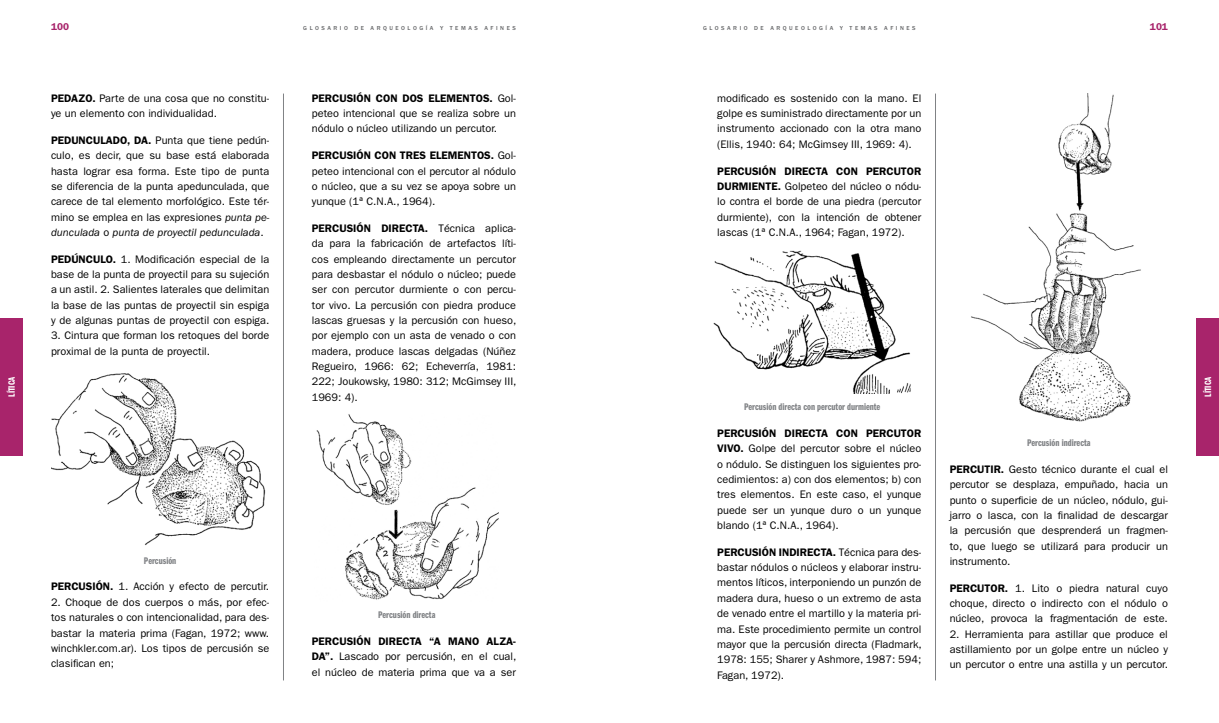
<style>
.page{position:relative;width:1219px;height:723px;background:#fff}
.page>*{position:absolute;margin:0;border:0;box-sizing:border-box;transform-origin:0 0}
.t1{font:11px/15.3px "Franklin Gothic";color:#000;text-align:justify}
.t2{font:10px "Franklin Gothic Demi Cmpr";color:#808285}
.t3{font:600 10px "Franklin Gothic";letter-spacing:.005em;color:#a8246b}
.t4{font:9.5px "Franklin Gothic Demi Cmpr";letter-spacing:.015em;color:#fff}
.t5{font:500 6px "Franklin Gothic";letter-spacing:.425em;color:#636466}
.s1{font-weight:600}
.s2{font-style:italic}
</style>
<div class="page">
<hr style="left:283px;top:94px;width:1px;height:586px;background:#808285">
<div style="left:0;top:318px;width:23px;height:138px;background:#a8246b"></div>
<hr style="left:935px;top:94px;width:1px;height:586px;background:#808285">
<div style="left:1196px;top:318px;width:23px;height:138px;background:#a8246b"></div>
<img style="left:316px;top:414px;width:183px;height:186px">
<img style="left:51px;top:373px;width:215px;height:173px">
<img style="left:971px;top:94px;width:170px;height:328px">
<img style="left:713px;top:250px;width:198px;height:143px">
<p class="t4" style="left:7px;top:397px;width:22px;rotate:-90deg">LÍTICA</p>
<p class="t3" style="left:51px;top:21px;width:20px">100</p>
<p class="t5" style="left:303px;top:25px;width:214px">GLOSARIO DE ARQUEOLOGÍA Y TEMAS AFINES</p>
<p class="t1" style="left:51px;top:90px;width:220px"><span class="s1">PEDAZO.</span> Parte de una cosa que no constitu&shy;ye un elemento con individualidad.</p>
<p class="t1" style="left:51px;top:132px;width:220px"><span class="s1">PEDUNCULADO, DA.</span> Punta que tiene pedún&shy;culo, es decir, que su base está elaborada hasta lograr esa forma. Este tipo de punta se diferencia de la punta apedunculada, que carece de tal elemento morfológico. Este tér&shy;mino se emplea en las expresiones <span class="s2">punta pe&shy;dunculada</span> o <span class="s2">punta de proyectil pedunculada</span>.</p>
<p class="t1" style="left:51px;top:251px;width:220px"><span class="s1">PEDÚNCULO.</span> 1. Modificación especial de la base de la punta de proyectil para su sujeción a un astil. 2. Salientes laterales que delimitan la base de las puntas de proyectil sin espiga y de algunas puntas de proyectil con espiga.</p>
<p class="t1" style="left:51px;top:328px;width:220px">3. Cintura que forman los retoques del borde proximal de la punta de proyectil.</p>
<p class="t1" style="left:312px;top:90px;width:206px"><span class="s1">PERCUSIÓN CON DOS ELEMENTOS.</span> Gol&shy;peteo intencional que se realiza sobre un nódulo o núcleo utilizando un percutor.</p>
<p class="t1" style="left:312px;top:148px;width:206px"><span class="s1">PERCUSIÓN CON TRES ELEMENTOS.</span> Gol&shy;peteo intencional con el percutor al nódulo o núcleo, que a su vez se apoya sobre un yunque (1ª C.N.A., 1964).</p>
<p class="t1" style="left:312px;top:221px;width:206px"><span class="s1">PERCUSIÓN DIRECTA.</span> Técnica aplica&shy;da para la fabricación de artefactos líti&shy;cos empleando directamente un percutor para desbastar el nódulo o núcleo; puede ser con percutor durmiente o con percu&shy;tor vivo. La percusión con piedra produce lascas gruesas y la percusión con hueso, por ejemplo con un asta de venado o con madera, produce lascas delgadas (Núñez Regueiro, 1966: 62; Echeverría, 1981:<br>222; Joukowsky, 1980: 312; McGimsey III, 1969: 4).</p>
<p class="t2" style="left:144px;top:555px;width:34px">Percusión</p>
<p class="t1" style="left:51px;top:579px;width:220px"><span class="s1">PERCUSIÓN.</span> 1. Acción y efecto de percutir.</p>
<p class="t1" style="left:51px;top:594px;width:220px">2. Choque de dos cuerpos o más, por efec&shy;tos naturales o con intencionalidad, para des&shy;bastar la materia prima (Fagan, 1972; www. winchkler.com.ar). Los tipos de percusión se clasifican en;</p>
<p class="t2" style="left:378px;top:609px;width:59px">Percusión directa</p>
<p class="t1" style="left:312px;top:633px;width:206px"><span class="s1">PERCUSIÓN DIRECTA “A MANO ALZA-DA”.</span> Lascado por percusión, en el cual, el núcleo de materia prima que va a ser</p>
<p class="t5" style="left:703px;top:25px;width:214px">GLOSARIO DE ARQUEOLOGÍA Y TEMAS AFINES</p>
<p class="t1" style="left:717px;top:90px;width:206px">modificado es sostenido con la mano. El golpe es suministrado directamente por un instrumento accionado con la otra mano (Ellis, 1940: 64; McGimsey III, 1969: 4).</p>
<p class="t1" style="left:717px;top:163px;width:206px"><span class="s1">PERCUSIÓN DIRECTA CON PERCUTOR DURMIENTE.</span> Golpeteo del núcleo o nódu&shy;lo contra el borde de una piedra (percutor durmiente), con la intención de obtener lascas (1ª C.N.A., 1964; Fagan, 1972).</p>
<p class="t3" style="left:1150px;top:21px;width:19px">101</p>
<p class="t2" style="left:744px;top:401px;width:138px">Percusión directa con percutor durmiente</p>
<p class="t1" style="left:717px;top:426px;width:206px"><span class="s1">PERCUSIÓN DIRECTA CON PERCUTOR VIVO.</span> Golpe del percutor sobre el núcleo o nódulo. Se distinguen los siguientes pro&shy;cedimientos: a) con dos elementos; b) con tres elementos. En este caso, el yunque puede ser un yunque duro o un yunque blando (1ª C.N.A., 1964).</p>
<p class="t1" style="left:717px;top:544px;width:206px"><span class="s1">PERCUSIÓN INDIRECTA.</span> Técnica para des&shy;bastar nódulos o núcleos y elaborar instru&shy;mentos líticos, interponiendo un punzón de madera dura, hueso o un extremo de asta de venado entre el martillo y la materia pri&shy;ma. Este procedimiento permite un control mayor que la percusión directa (Fladmark, 1978: 155; Sharer y Ashmore, 1987: 594; Fagan, 1972).</p>
<p class="t2" style="left:1027px;top:437px;width:65px">Percusión indirecta</p>
<p class="t1" style="left:950px;top:461px;width:220px"><span class="s1">PERCUTIR.</span> Gesto técnico durante el cual el percutor se desplaza, empuñado, hacia un punto o superficie de un núcleo, nódulo, gui&shy;jarro o lasca, con la finalidad de descargar la percusión que desprenderá un fragmen&shy;to, que luego se utilizará para producir un instrumento.</p>
<p class="t1" style="left:950px;top:580px;width:220px"><span class="s1">PERCUTOR.</span> 1. Lito o piedra natural cuyo choque, directo o indirecto con el nódulo o núcleo, provoca la fragmentación de este.</p>
<p class="t1" style="left:950px;top:626px;width:220px">2. Herramienta para astillar que produce el astillamiento por un golpe entre un núcleo y un percutor o entre una astilla y un percutor.</p>
<p class="t4" style="left:1203px;top:397px;width:22px;rotate:-90deg">LÍTICA</p>
</div>
